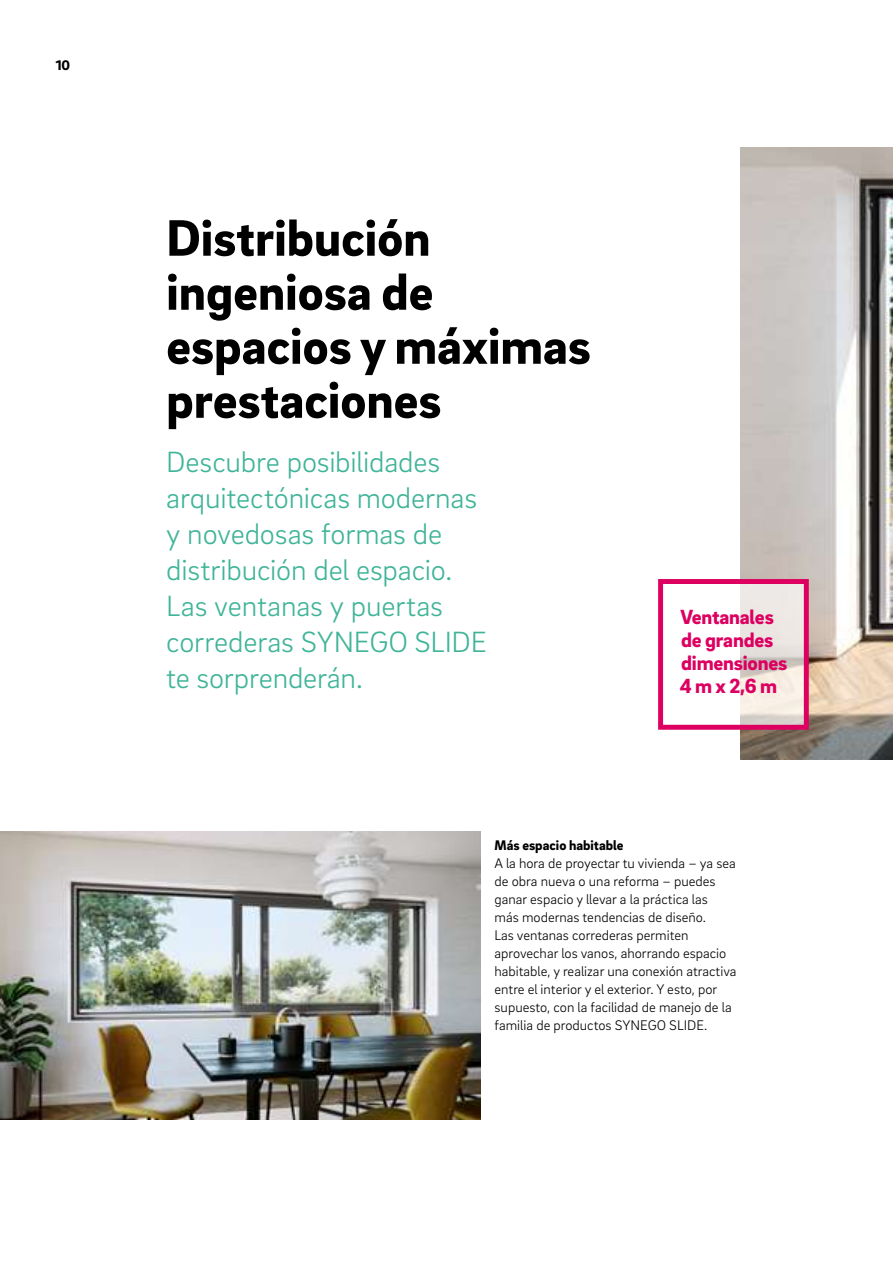
<style>
.page{position:relative;width:893px;height:1263px;background:#fff}
.page>*{position:absolute;margin:0;border:0;box-sizing:border-box;transform-origin:0 0}
.t1{font:900 52.5px/54px "Brix Sans";color:#000}
.t2{font:300 30px/36px "Brix Sans";letter-spacing:-.005em;color:#3fb498}
.t3{font:900 21px/23.1px "Brix Sans";letter-spacing:-.01em;color:#dd0061}
.t4{font:300 14.25px/18px "Brix Sans";color:#000}
.t5{font:900 14.25px "Brix Sans";color:#000}
</style>
<div class="page">
<img style="left:741px;top:148px;width:152px;height:612px">
<img style="left:0;top:832px;width:480px;height:288px">
<svg style="left:740px;top:585px;width:63px;height:139px;background:#e9e3dd"></svg>
<div style="left:658px;top:579px;width:151px;height:151px;border:5px solid #dd0061"></div>
<p class="t5" style="left:56px;top:56px;width:16px">10</p>
<h1 class="t1" style="left:166px;top:208px;width:426px">Distribución ingeniosa de espacios y máximas prestaciones</h1>
<h2 class="t2" style="left:166px;top:442px;width:322px">Descubre posibilidades arquitectónicas modernas y novedosas formas de distribución del espacio.<br>Las ventanas y puertas correderas SYNEGO SLIDE te sorprenderán.</h2>
<h3 class="t3" style="left:680px;top:604px;width:109px">Ventanales de grandes dimensiones<br>4 m x 2,6 m</h3>
<p class="t5" style="left:495px;top:835px;width:131px">Más espacio habitable</p>
<p class="t4" style="left:495px;top:853px;width:243px">A la hora de proyectar tu vivienda – ya sea de obra nueva o una reforma – puedes ganar espacio y llevar a la práctica las<br>más modernas tendencias de diseño.<br>Las ventanas correderas permiten aprovechar los vanos, ahorrando espacio habitable, y realizar una conexión atractiva entre el interior y el exterior. Y esto, por supuesto, con la facilidad de manejo de la familia de productos SYNEGO SLIDE.</p>
</div>
